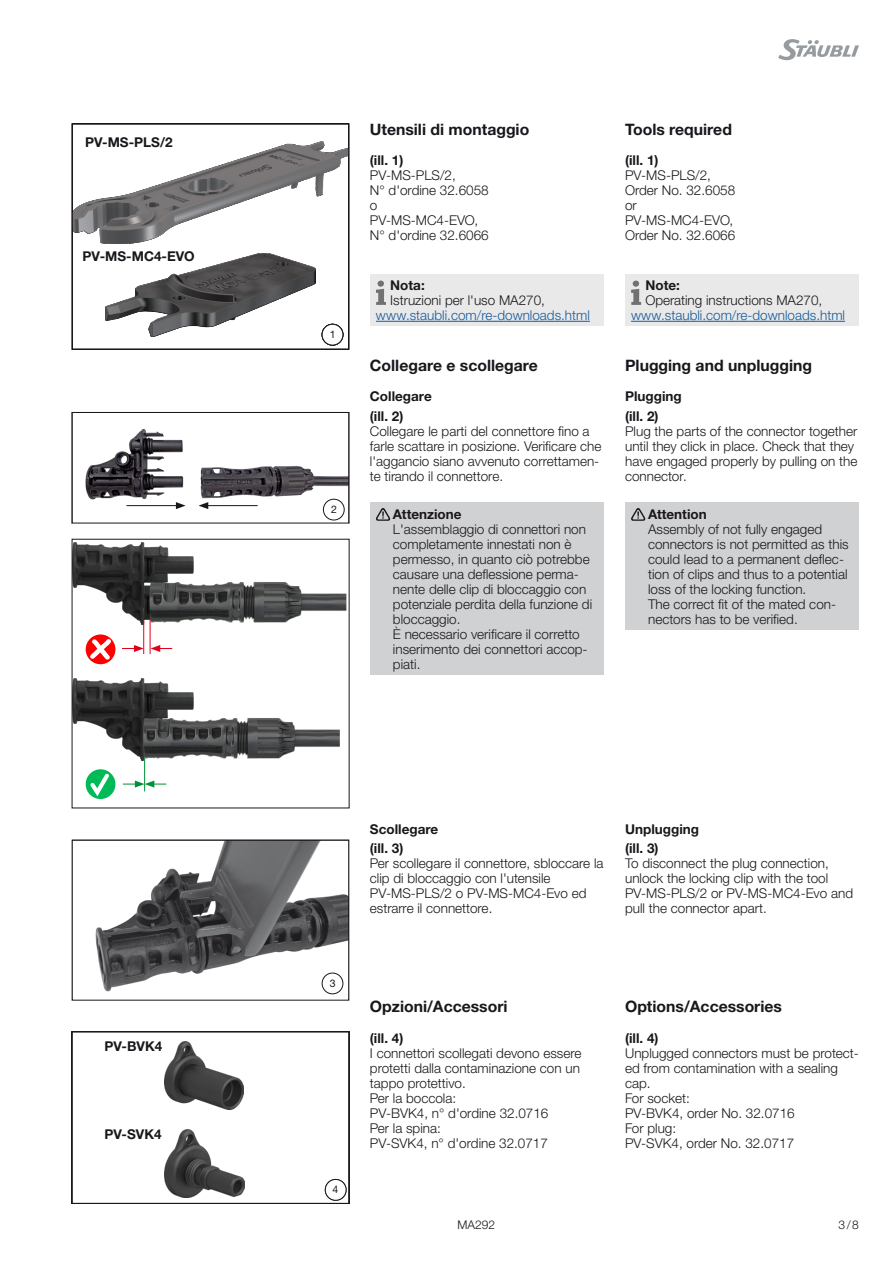
<style>
.page{position:relative;width:893px;height:1263px;background:#fff}
.page>*{position:absolute;margin:0;border:0;box-sizing:border-box;transform-origin:0 0}
.Head_2{font:700 15.75px "Helvetica Neue LTW1 G";color:#1a171c}
.Text_IT{font:300 13.5px/15px "Helvetica Neue LTW1 G";color:#1a171c}
.Text_EN{font:300 13.5px/15px "Helvetica Neue LTW1 G";color:#1a171c}
.Achtung_IT{font:300 13.5px/15px "Helvetica Neue LTW1 G";color:#1a171c}
.Achtung_EN{font:300 13.5px/15px "Helvetica Neue LTW1 G";color:#1a171c}
.Head_3{font:700 13.5px "Helvetica Neue LTW1 G";color:#1a171c}
.Text_DE{font:300 13.5px/15px "Helvetica Neue LTW1 G";color:#1a171c}
.Hinweis_IT{font:300 13.5px "Helvetica Neue LTW1 G";color:#165b9a}
.Hinweis_DE{font:300 13.5px "Helvetica Neue LTW1 G";color:#165b9a}
.Hinweis_DE-2{font:300 13.5px "Helvetica Neue LTW1 G";color:#1a171c}
.Hinweis_IT-2{font:300 13.5px "Helvetica Neue LTW1 G";color:#1a171c}
.Hinweis_IT-3{font:700 13.5px "Helvetica Neue LTW1 G";color:#1a171c}
.Hinweis_DE-3{font:700 13.5px "Helvetica Neue LTW1 G";color:#1a171c}
.t1{font:300 12px "Helvetica Neue LTW1 G";color:#1a171c}
.Bilderzahlen{font:10.5px "Helvetica Neue LTW1 G";color:#1a171c}
.s1{font-weight:700}
</style>
<div class="page">
<svg style="left:778px;top:39px;width:81px;height:21px"></svg>
<img style="left:165px;top:1041px;width:78px;height:68px">
<img style="left:164px;top:1129px;width:80px;height:68px">
<img style="left:95px;top:842px;width:252px;height:153px">
<div style="left:325px;top:1179px;width:22px;height:22px;border:1px solid #1a171c;border-radius:50%"></div>
<div style="left:72px;top:840px;width:277px;height:160px;border:1px solid #1a171c"></div>
<div style="left:322px;top:973px;width:21px;height:21px;background:#fff;border-radius:50%"></div>
<div style="left:322px;top:972px;width:21px;height:22px;border:1px solid #1a171c;border-radius:50%"></div>
<img style="left:85px;top:429px;width:262px;height:92px">
<div style="left:72px;top:412px;width:277px;height:111px;border:1px solid #1a171c"></div>
<img style="left:74px;top:141px;width:273px;height:102px">
<div style="left:72px;top:123px;width:277px;height:227px;border:1px solid #1a171c"></div>
<div style="left:322px;top:324px;width:21px;height:21px;border:1px solid #1a171c;border-radius:50%"></div>
<div style="left:323px;top:499px;width:21px;height:21px;background:#fff;border-radius:50%"></div>
<div style="left:323px;top:499px;width:22px;height:21px;border:1px solid #1a171c;border-radius:50%"></div>
<img style="left:106px;top:254px;width:209px;height:82px">
<hr style="left:126px;top:505px;width:52px;height:1px;background:#1a171c">
<svg style="left:176px;top:502px;width:10px;height:7px"></svg>
<hr style="left:206px;top:505px;width:52px;height:1px;background:#1a171c">
<svg style="left:199px;top:502px;width:9px;height:7px"></svg>
<div style="left:71px;top:1031px;width:279px;height:173px;border:1px solid #1a171c"></div>
<img style="left:74px;top:542px;width:273px;height:82px">
<img style="left:74px;top:678px;width:266px;height:82px">
<hr style="left:143px;top:620px;width:1px;height:34px;background:#e2001a">
<hr style="left:150px;top:620px;width:1px;height:34px;background:#e2001a">
<svg style="left:122px;top:645px;width:22px;height:7px"></svg>
<svg style="left:151px;top:645px;width:21px;height:7px"></svg>
<div style="left:86px;top:634px;width:29px;height:30px;background:#f00;border-radius:50%"></div>
<svg style="left:90px;top:639px;width:21px;height:21px"></svg>
<hr style="left:144px;top:757px;width:1px;height:34px;background:#009037">
<svg style="left:123px;top:780px;width:43px;height:8px"></svg>
<div style="left:86px;top:769px;width:29px;height:30px;background:#00ba58;border-radius:50%"></div>
<svg style="left:90px;top:773px;width:19px;height:23px"></svg>
<div style="left:370px;top:274px;width:234px;height:52px;background:#e9e9ea"></div>
<hr style="left:376px;top:321px;width:214px;height:1px;background:#165b9a">
<svg style="left:376px;top:281px;width:10px;height:24px"></svg>
<div style="left:625px;top:274px;width:234px;height:52px;background:#e9e9ea"></div>
<hr style="left:631px;top:321px;width:214px;height:1px;background:#165b9a">
<svg style="left:631px;top:281px;width:10px;height:24px"></svg>
<div style="left:370px;top:502px;width:234px;height:173px;background:#d0d1d2"></div>
<svg style="left:376px;top:508px;width:14px;height:13px"></svg>
<div style="left:625px;top:502px;width:234px;height:128px;background:#d0d1d2"></div>
<svg style="left:631px;top:508px;width:14px;height:13px"></svg>
<p class="Head_3" style="left:85px;top:134px;width:89px">PV-MS-PLS/2</p>
<p class="Head_3" style="left:83px;top:248px;width:114px">PV-MS-MC4-EVO</p>
<p class="Head_3" style="left:104px;top:1038px;width:59px">PV-BVK4</p>
<p class="Head_3" style="left:104px;top:1125px;width:59px">PV-SVK4</p>
<p class="Bilderzahlen" style="left:330px;top:328px;width:7px">1</p>
<p class="Bilderzahlen" style="left:330px;top:497px;width:7px">2</p>
<p class="Bilderzahlen" style="left:331px;top:503px;width:7px">2</p>
<p class="Head_2" style="left:370px;top:119px;width:161px">Utensili di montaggio</p>
<p class="Head_2" style="left:625px;top:119px;width:108px">Tools required</p>
<p class="Head_3" style="left:370px;top:152px;width:35px">(ill. 1)</p>
<p class="Text_IT" style="left:370px;top:168px;width:120px">PV-MS-PLS/2,<br>N° d'ordine 32.6058 o</p>
<p class="Text_IT" style="left:370px;top:213px;width:120px">PV-MS-MC4-EVO,<br>N° d'ordine 32.6066</p>
<p class="Head_3" style="left:625px;top:152px;width:35px">(ill. 1)</p>
<p class="Text_DE" style="left:625px;top:168px;width:112px">PV-MS-PLS/2,<br>Order No. 32. 6058 or</p>
<p class="Text_DE" style="left:625px;top:213px;width:112px">PV-MS-MC4-EVO,<br>Order No. 32. 6066</p>
<p class="Hinweis_IT-3" style="left:390px;top:277px;width:36px">Nota:</p>
<p class="Hinweis_IT-2" style="left:390px;top:292px;width:156px">Istruzioni per l'uso MA270,</p>
<p class="Hinweis_IT" style="left:376px;top:307px;width:215px">www. staubli. com/re-downloads. html</p>
<p class="Hinweis_DE-3" style="left:645px;top:277px;width:36px">Note:</p>
<p class="Hinweis_DE-2" style="left:645px;top:292px;width:178px">Operating instructions MA270,</p>
<p class="Hinweis_DE" style="left:631px;top:307px;width:215px">www. staubli. com/re-downloads. html</p>
<p class="Head_2" style="left:370px;top:355px;width:169px">Collegare e scollegare</p>
<p class="Head_2" style="left:625px;top:355px;width:188px">Plugging and unplugging</p>
<p class="Head_3" style="left:370px;top:388px;width:63px">Collegare</p>
<p class="Head_3" style="left:370px;top:408px;width:35px">(ill. 2)</p>
<p class="Text_IT" style="left:370px;top:423px;width:233px">Collegare le parti del connettore fino a farle scattare in posizione. Verificare che l'aggancio siano avvenuto correttamen&shy;te tirando il connettore.</p>
<p class="Head_3" style="left:625px;top:388px;width:58px">Plugging</p>
<p class="Head_3" style="left:625px;top:408px;width:35px">(ill. 2)</p>
<p class="Text_EN" style="left:625px;top:423px;width:234px">Plug the parts of the connector together until they click in place. Check that they have engaged properly by pulling on the connector.</p>
<p class="Achtung_IT" style="left:393px;top:506px;width:201px"><span class="s1">Attenzione<br></span>L'assemblaggio di connettori non completamente innestati non è permesso, in quanto ciò potrebbe causare una deflessione perma&shy;nente delle clip di bloccaggio con potenziale perdita della funzione di bloccaggio.<br>È necessario verificare il corretto inserimento dei connettori accop&shy;piati.</p>
<p class="Achtung_EN" style="left:648px;top:506px;width:202px"><span class="s1">Attention<br></span>Assembly of not fully engaged connectors is not permitted as this could lead to a permanent deflec&shy;tion of clips and thus to a potential loss of the locking function.<br>The correct fit of the mated con&shy;nectors has to be verified.</p>
<p class="Bilderzahlen" style="left:330px;top:977px;width:7px">3</p>
<p class="Bilderzahlen" style="left:333px;top:1183px;width:7px">4</p>
<p class="Head_3" style="left:370px;top:821px;width:70px">Scollegare</p>
<p class="Head_3" style="left:370px;top:840px;width:35px">(ill. 3)</p>
<p class="Text_IT" style="left:370px;top:856px;width:235px">Per scollegare il connettore, sbloccare la clip di bloccaggio con l'utensile PV-MS-PLS/2 o PV-MS-MC4-Evo ed estrarre il connettore.</p>
<p class="Head_3" style="left:625px;top:821px;width:75px">Unplugging</p>
<p class="Head_3" style="left:625px;top:840px;width:35px">(ill. 3)</p>
<p class="Text_EN" style="left:625px;top:856px;width:230px">To disconnect the plug connection, unlock the locking clip with the tool PV-MS-PLS/2 or PV-MS-MC4-Evo and pull the connector apart.</p>
<p class="Head_2" style="left:370px;top:996px;width:139px">Opzioni/Accessori</p>
<p class="Head_2" style="left:625px;top:996px;width:158px">Options/Accessories</p>
<p class="Head_3" style="left:370px;top:1029px;width:35px">(ill. 4)</p>
<p class="Text_IT" style="left:370px;top:1045px;width:213px;text-align:justify">I connettori scollegati devono essere protetti dalla contaminazione con un tappo protettivo.</p>
<p class="Text_IT" style="left:370px;top:1090px;width:180px">Per la boccola:<br>PV-BVK4, n° d'ordine 32.0716</p>
<p class="Text_IT" style="left:370px;top:1120px;width:72px">Per la spina:</p>
<p class="Text_IT" style="left:370px;top:1135px;width:179px">PV-SVK4, n° d'ordine 32. 0717</p>
<p class="Head_3" style="left:625px;top:1029px;width:35px">(ill. 4)</p>
<p class="Text_EN" style="left:625px;top:1045px;width:235px">Unplugged connectors must be protect&shy;ed from contamination with a sealing cap.</p>
<p class="Text_DE" style="left:625px;top:1090px;width:171px">For socket:<br>PV-BVK4, order No. 32. 0716</p>
<p class="Text_DE" style="left:625px;top:1120px;width:53px">For plug:</p>
<p class="Text_DE" style="left:625px;top:1135px;width:171px">PV-SVK4, order No. 32. 0717</p>
<p class="t1" style="left:457px;top:1217px;width:39px">MA292</p>
<p class="t1" style="left:839px;top:1217px;width:22px">3/8</p>
</div>
